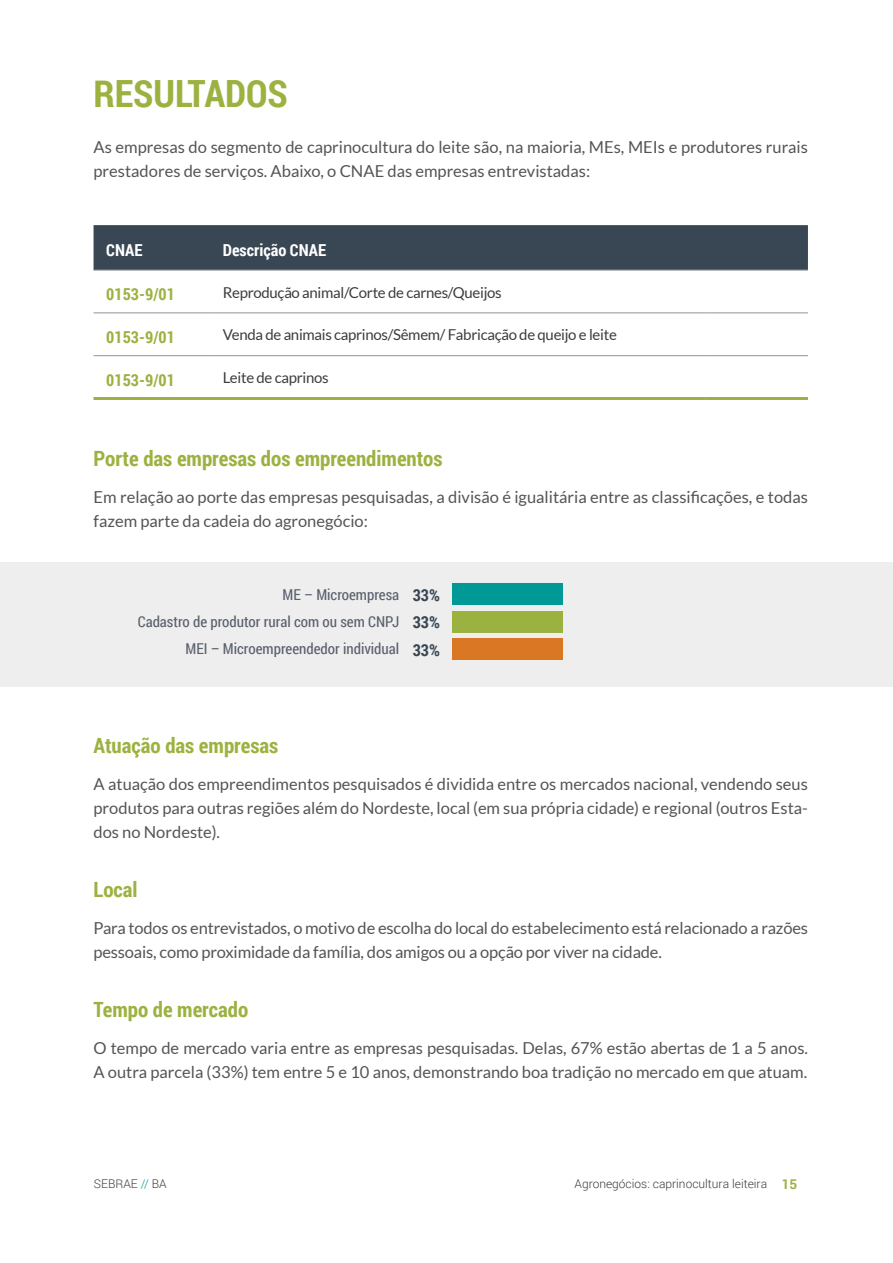
<style>
.page{position:relative;width:893px;height:1263px;background:#fff}
.page>*{position:absolute;margin:0;border:0;box-sizing:border-box;transform-origin:0 0}
.t1{font:700 37.5px "Roboto Condensed";color:#9cb240}
.t2{font:700 21px "Roboto Condensed";color:#9cb240}
.t3{font:16.5px/24px "Lato";color:#555454}
.t4{font:700 16.5px "Roboto Condensed";color:#9cb240}
.t5{font:700 16.5px "Roboto Condensed";color:#fff}
.t6{font:15px "Lato";letter-spacing:-.02em;color:#3c3c3b}
.t7{font:15px/27.3px "Roboto Condensed";color:#5a606d;text-align:right}
.t8{font:300 12px "Roboto";color:#3c3c3b}
.s1{font-weight:700;font-size:16.5px;color:#394654}
.s2{color:#009996}
.s3{font-weight:700;font-size:13.5px;color:#9cb240}
</style>
<div class="page">
<div style="left:94px;top:225px;width:714px;height:45px;background:#394654"></div>
<hr style="left:94px;top:397px;width:116px;height:3px;background:#9cb240">
<hr style="left:210px;top:397px;width:496px;height:3px;background:#9cb240">
<hr style="left:706px;top:397px;width:102px;height:3px;background:#9cb240">
<hr style="left:94px;top:355px;width:116px;height:1px;background:#92929c">
<hr style="left:210px;top:355px;width:496px;height:1px;background:#92929c">
<hr style="left:706px;top:355px;width:102px;height:1px;background:#92929c">
<hr style="left:94px;top:270px;width:116px;height:1px;background:#92929c">
<hr style="left:210px;top:270px;width:496px;height:1px;background:#92929c">
<hr style="left:706px;top:270px;width:102px;height:1px;background:#92929c">
<hr style="left:94px;top:312px;width:116px;height:1px;background:#92929c">
<hr style="left:210px;top:312px;width:496px;height:1px;background:#92929c">
<hr style="left:706px;top:312px;width:102px;height:1px;background:#92929c">
<div style="left:0;top:562px;width:893px;height:125px;background:#eee"></div>
<div style="left:452px;top:584px;width:111px;height:21px;background:#009996"></div>
<div style="left:452px;top:611px;width:111px;height:21px;background:#9cb240"></div>
<div style="left:452px;top:638px;width:111px;height:21px;background:#da7725"></div>
<h1 class="t1" style="left:94px;top:68px;width:196px">RESULTADOS</h1>
<p class="t3" style="left:94px;top:135px;width:716px">As empresas do segmento de caprinocultura do leite são, na maioria, MEs, MEIs e produtores rurais prestadores de serviços. Abaixo, o CNAE das empresas entrevistadas:</p>
<p class="t5" style="left:106px;top:239px;width:38px">CNAE</p>
<p class="t5" style="left:223px;top:239px;width:105px">Descrição CNAE</p>
<p class="t4" style="left:106px;top:283px;width:70px">0153-9/01</p>
<p class="t6" style="left:223px;top:284px;width:280px">Reprodução animal/Corte de carnes/Queijos</p>
<p class="t4" style="left:106px;top:325px;width:70px">0153-9/01</p>
<p class="t6" style="left:223px;top:327px;width:396px">Venda de animais caprinos/Sêmem/ Fabricação de queijo e leite</p>
<p class="t4" style="left:106px;top:368px;width:70px">0153-9/01</p>
<p class="t6" style="left:223px;top:369px;width:107px">Leite de caprinos</p>
<p class="t2" style="left:94px;top:444px;width:351px">Porte das empresas dos empreendimentos</p>
<p class="t3" style="left:94px;top:485px;width:716px">Em relação ao porte das empresas pesquisadas, a divisão é igualitária entre as classificações, e todas fazem parte da cadeia do agronegócio:</p>
<p class="t7" style="left:138px;top:580px;width:304px">ME – Microempresa <span class="s1">33%<br></span>Cadastro de produtor rural com ou sem CNPJ <span class="s1">33%<br></span>MEI – Microempreendedor individual <span class="s1">33%</span></p>
<p class="t2" style="left:94px;top:730px;width:186px">Atuação das empresas</p>
<p class="t3" style="left:94px;top:771px;width:716px;text-align:justify">A atuação dos empreendimentos pesquisados é dividida entre os mercados nacional, vendendo seus produtos para outras regiões além do Nordeste, local (em sua própria cidade) e regional (outros Esta&shy;dos no Nordeste).</p>
<p class="t2" style="left:94px;top:874px;width:46px">Local</p>
<p class="t3" style="left:94px;top:915px;width:716px">Para todos os entrevistados, o motivo de escolha do local do estabelecimento está relacionado a razões pessoais, como proximidade da família, dos amigos ou a opção por viver na cidade.</p>
<p class="t2" style="left:94px;top:994px;width:156px">Tempo de mercado</p>
<p class="t3" style="left:94px;top:1035px;width:716px">O tempo de mercado varia entre as empresas pesquisadas. Delas, 67% estão abertas de 1 a 5 anos.<br>A outra parcela (33%) tem entre 5 e 10 anos, demonstrando boa tradição no mercado em que atuam.</p>
<p class="t8" style="left:94px;top:1175px;width:74px">SEBRAE <span class="s2">//</span> BA</p>
<p class="t8" style="left:575px;top:1175px;width:224px">Agronegócios: caprinocultura leiteira <span class="s3">15</span></p>
</div>
